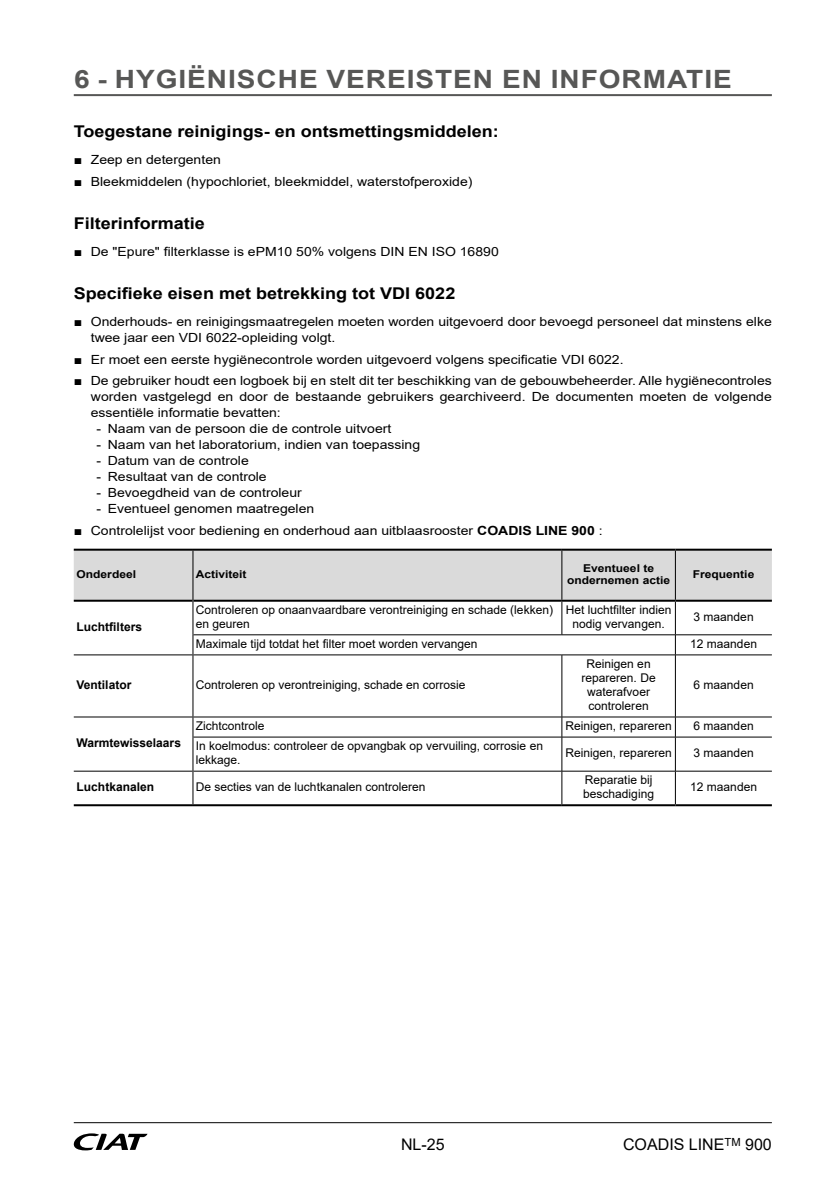
<style>
.page{position:relative;width:840px;height:1191px;background:#fff}
.page>*{position:absolute;margin:0;border:0;box-sizing:border-box;transform-origin:0 0}
.t1{font:700 25.2px "Arial";letter-spacing:.035em;color:#575756;scale:1.11 1}
.t2{font:700 16.2px "Arial";color:#000;scale:1.11 1}
.t3{font:16px "Arial";color:#000}
.t4{font:12.6px/16px "Arial";color:#000;scale:1.11 1}
.t5{font:12px/14px "Arial";color:#000}
.t6{font:700 12px "Arial";color:#000}
.t7{font:700 10.8px/12px "Arial";color:#000;text-align:center;scale:1.11 1}
.s1{font-weight:700}
</style>
<div class="page">
<hr style="left:74px;top:94px;width:697px;height:2px;background:#575756">
<div style="left:74px;top:550px;width:697px;height:50px;background:#dadada"></div>
<hr style="left:561px;top:550px;width:1px;height:50px;background:#000">
<hr style="left:674px;top:550px;width:1px;height:50px;background:#000">
<hr style="left:561px;top:602px;width:1px;height:32px;background:#000">
<hr style="left:674px;top:602px;width:1px;height:32px;background:#000">
<hr style="left:193px;top:634px;width:368px;height:1px;background:#000">
<hr style="left:561px;top:634px;width:114px;height:1px;background:#000">
<hr style="left:675px;top:634px;width:96px;height:1px;background:#000">
<svg style="left:674px;top:635px;width:1px;height:19px"></svg>
<hr style="left:74px;top:654px;width:118px;height:1px;background:#000">
<hr style="left:193px;top:654px;width:368px;height:1px;background:#000">
<hr style="left:561px;top:654px;width:114px;height:1px;background:#000">
<hr style="left:561px;top:655px;width:1px;height:61px;background:#000">
<hr style="left:675px;top:654px;width:96px;height:1px;background:#000">
<hr style="left:674px;top:655px;width:1px;height:61px;background:#000">
<hr style="left:74px;top:716px;width:118px;height:1px;background:#000">
<hr style="left:193px;top:716px;width:368px;height:1px;background:#000">
<hr style="left:561px;top:716px;width:114px;height:1px;background:#000">
<svg style="left:561px;top:717px;width:1px;height:19px"></svg>
<hr style="left:675px;top:716px;width:96px;height:1px;background:#000">
<svg style="left:674px;top:717px;width:1px;height:19px"></svg>
<hr style="left:193px;top:736px;width:368px;height:1px;background:#000">
<hr style="left:561px;top:736px;width:114px;height:1px;background:#000">
<hr style="left:561px;top:737px;width:1px;height:34px;background:#000">
<hr style="left:675px;top:736px;width:96px;height:1px;background:#000">
<hr style="left:674px;top:737px;width:1px;height:34px;background:#000">
<hr style="left:74px;top:771px;width:118px;height:1px;background:#000">
<hr style="left:193px;top:771px;width:368px;height:1px;background:#000">
<hr style="left:561px;top:771px;width:114px;height:1px;background:#000">
<hr style="left:561px;top:771px;width:1px;height:33px;background:#000">
<hr style="left:675px;top:771px;width:96px;height:1px;background:#000">
<hr style="left:674px;top:771px;width:1px;height:33px;background:#000">
<hr style="left:74px;top:548px;width:119px;height:2px;background:#000">
<hr style="left:193px;top:548px;width:368px;height:2px;background:#000">
<hr style="left:561px;top:548px;width:114px;height:2px;background:#000">
<hr style="left:675px;top:548px;width:96px;height:2px;background:#000">
<hr style="left:74px;top:600px;width:118px;height:2px;background:#000">
<hr style="left:193px;top:600px;width:368px;height:2px;background:#000">
<hr style="left:561px;top:600px;width:114px;height:2px;background:#000">
<hr style="left:675px;top:600px;width:96px;height:2px;background:#000">
<hr style="left:74px;top:804px;width:119px;height:2px;background:#000">
<hr style="left:193px;top:804px;width:368px;height:2px;background:#000">
<hr style="left:561px;top:804px;width:114px;height:2px;background:#000">
<hr style="left:675px;top:804px;width:96px;height:2px;background:#000">
<hr style="left:192px;top:550px;width:1px;height:51px;background:#000">
<hr style="left:192px;top:601px;width:1px;height:34px;background:#000">
<svg style="left:192px;top:635px;width:1px;height:20px"></svg>
<hr style="left:192px;top:655px;width:1px;height:62px;background:#000">
<svg style="left:192px;top:717px;width:1px;height:20px"></svg>
<hr style="left:192px;top:737px;width:1px;height:34px;background:#000">
<hr style="left:192px;top:771px;width:1px;height:33px;background:#000">
<svg style="left:74px;top:1133px;width:73px;height:17px"></svg>
<hr style="left:74px;top:1122px;width:697px;height:1px;background:#000">
<h1 class="t1" style="left:74px;top:62px;width:593px">6 - HYGIËNISCHE VEREISTEN EN INFORMATIE</h1>
<p class="t2" style="left:74px;top:120px;width:384px">Toegestane reinigings- en ontsmettingsmiddelen:</p>
<p class="t4" style="left:74px;top:152px;width:134px">■ Zeep en detergenten</p>
<p class="t4" style="left:74px;top:173px;width:360px">■ Bleekmiddelen (hypochloriet, bleekmiddel, waterstofperoxide)</p>
<p class="t2" style="left:74px;top:211px;width:120px">Filterinformatie</p>
<p class="t4" style="left:74px;top:243px;width:384px">■ De "Epure" filterklasse is ePM10 50% volgens DIN EN ISO 16890</p>
<p class="t2" style="left:74px;top:281px;width:345px">Specifieke eisen met betrekking tot VDI 6022</p>
<p class="t4" style="left:91px;top:313px;width:614px;text-indent:-17px">■ Onderhouds- en reinigingsmaatregelen moeten worden uitgevoerd door bevoegd personeel dat minstens elke twee jaar een VDI 6022-opleiding volgt.</p>
<p class="t4" style="left:74px;top:351px;width:496px">■ Er moet een eerste hygiënecontrole worden uitgevoerd volgens specificatie VDI 6022.</p>
<p class="t4" style="left:91px;top:373px;width:614px;text-align:justify;text-indent:-17px">■ De gebruiker houdt een logboek bij en stelt dit ter beschikking van de gebouwbeheerder. Alle hygiënecontroles worden vastgelegd en door de bestaande gebruikers gearchiveerd. De documenten moeten de volgende essentiële informatie bevatten:</p>
<p class="t4" style="left:96px;top:421px;width:267px">- Naam van de persoon die de controle uitvoert</p>
<p class="t4" style="left:96px;top:437px;width:293px">- Naam van het laboratorium, indien van toepassing</p>
<p class="t4" style="left:96px;top:453px;width:139px">- Datum van de controle</p>
<p class="t4" style="left:96px;top:469px;width:155px">- Resultaat van de controle</p>
<p class="t4" style="left:96px;top:485px;width:186px">- Bevoegdheid van de controleur</p>
<p class="t4" style="left:96px;top:501px;width:197px">- Eventueel genomen maatregelen</p>
<p class="t4" style="left:74px;top:522px;width:477px">■ Controlelijst voor bediening en onderhoud aan uitblaasrooster <span class="s1">COADIS LINE 900</span> :</p>
<p class="t7" style="left:77px;top:569px;width:55px">Onderdeel</p>
<p class="t7" style="left:196px;top:569px;width:47px">Activiteit</p>
<p class="t7" style="left:567px;top:563px;width:94px">Eventueel te ondernemen actie</p>
<p class="t7" style="left:692px;top:569px;width:57px">Frequentie</p>
<p class="t6" style="left:77px;top:618px;width:67px">Luchtfilters</p>
<p class="t5" style="left:196px;top:602px;width:358px">Controleren op onaanvaardbare verontreiniging en schade (lekken) en geuren</p>
<p class="t5" style="left:565px;top:602px;width:107px;text-align:center">Het luchtfilter indien nodig vervangen.</p>
<p class="t5" style="left:693px;top:609px;width:62px">3 maanden</p>
<p class="t5" style="left:196px;top:637px;width:283px">Maximale tijd totdat het filter moet worden vervangen</p>
<p class="t5" style="left:689px;top:637px;width:68px">12 maanden</p>
<p class="t6" style="left:77px;top:676px;width:56px">Ventilator</p>
<p class="t5" style="left:196px;top:678px;width:271px">Controleren op verontreiniging, schade en corrosie</p>
<p class="t5" style="left:581px;top:657px;width:76px;text-align:center">Reinigen en repareren. De waterafvoer controleren</p>
<p class="t5" style="left:693px;top:678px;width:62px">6 maanden</p>
<p class="t6" style="left:77px;top:734px;width:106px">Warmtewisselaars</p>
<p class="t5" style="left:196px;top:719px;width:70px">Zichtcontrole</p>
<p class="t5" style="left:565px;top:719px;width:108px">Reinigen, repareren</p>
<p class="t5" style="left:693px;top:719px;width:62px">6 maanden</p>
<p class="t5" style="left:196px;top:739px;width:348px">In koelmodus: controleer de opvangbak op vervuiling, corrosie en lekkage.</p>
<p class="t5" style="left:565px;top:746px;width:108px">Reinigen, repareren</p>
<p class="t5" style="left:693px;top:746px;width:62px">3 maanden</p>
<p class="t6" style="left:77px;top:779px;width:79px">Luchtkanalen</p>
<p class="t5" style="left:196px;top:780px;width:231px">De secties van de luchtkanalen controleren</p>
<p class="t5" style="left:583px;top:773px;width:72px">Reparatie bij beschadiging</p>
<p class="t5" style="left:689px;top:780px;width:68px">12 maanden</p>
<p class="t3" style="left:401px;top:1133px;width:45px">NL-25</p>
<p class="t3" style="left:622px;top:1133px;width:150px">COADIS LINE<sup>TM</sup> 900</p>
</div>
